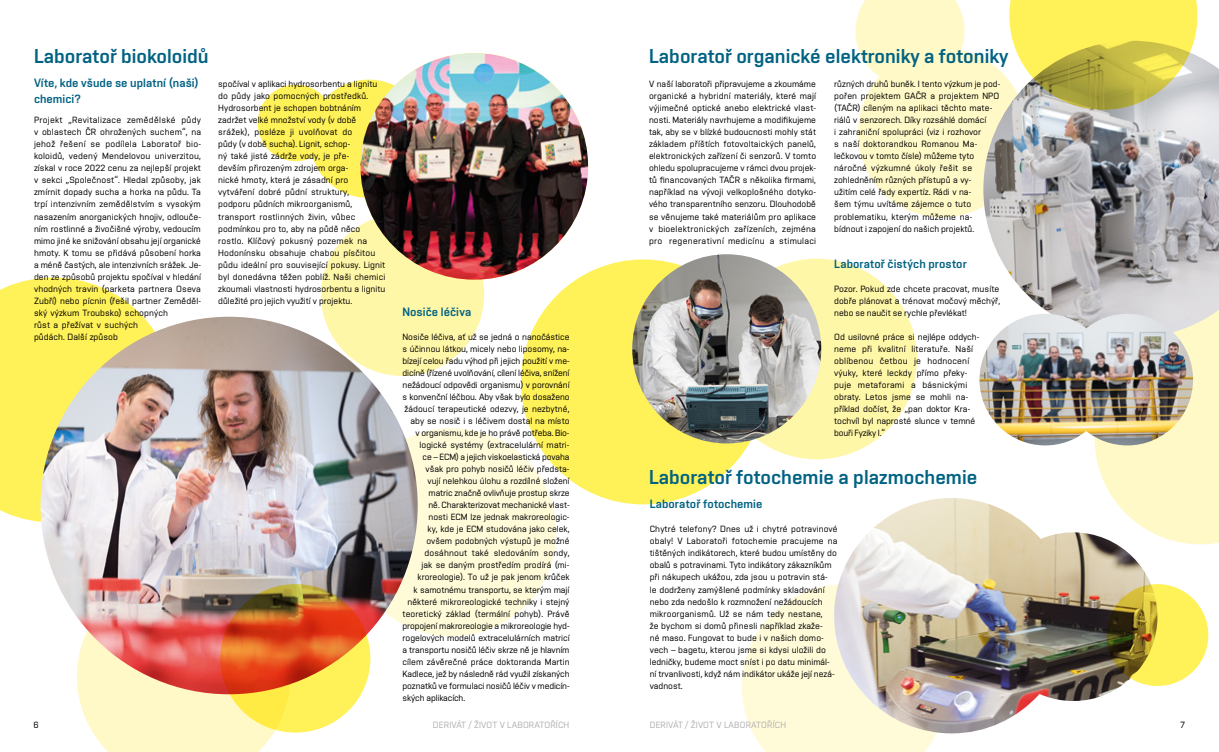
<style>
.page{position:relative;width:1219px;height:752px;background:#fff}
.page>*{position:absolute;margin:0;border:0;box-sizing:border-box;transform-origin:0 0}
.t1{font:20px "Vafle VUT";color:#006282}
.t2{font:12px/16px "Vafle VUT";letter-spacing:.005em;color:#006282}
.t3{font:9px/12px "Vafle Light VUT";color:#000}
.t4{font:9px "Vafle Light VUT";letter-spacing:.02em;color:#b3b2b2}
</style>
<div class="page">
<svg style="left:0;top:277px;width:155px;height:245px;background:#fef267"></svg>
<div style="left:521px;top:259px;width:245px;height:245px;background:#fff158;border-radius:50%"></div>
<div style="left:321px;top:213px;width:163px;height:163px;background:#fff7a8;border-radius:50%"></div>
<svg style="left:742px;top:585px;width:206px;height:166px"></svg>
<div style="left:347px;top:428px;width:209px;height:208px;background:#fffbd9;border-radius:50%"></div>
<svg style="left:257px;top:80px;width:103px;height:118px"></svg>
<svg style="left:66px;top:600px;width:235px;height:151px;fill:#fff9c7"></svg>
<svg style="left:855px;top:0;width:128px;height:218px;background:#fff9cf"></svg>
<img style="left:41px;top:316px;width:377px;height:378px;border-radius:189px">
<svg style="left:220px;top:583px;width:150px;height:149px;background:#de8832"></svg>
<div style="left:1094px;top:338px;width:125px;height:207px;background:#fff9c7"></div>
<div style="left:717px;top:258px;width:200px;height:201px;background:#fff7a8;border-radius:50%"></div>
<img style="left:360px;top:53px;width:228px;height:226px">
<img style="left:983px;top:56px;width:236px;height:282px">
<img style="left:632px;top:254px;width:189px;height:189px;border-radius:94px">
<img style="left:979px;top:313px;width:214px;height:132px">
<svg style="left:1009px;top:0;width:188px;height:110px;background:#ded567"></svg>
<img style="left:829px;top:497px;width:332px;height:236px">
<svg style="left:1106px;top:583px;width:102px;height:102px;background:#c9ba43"></svg>
<h1 class="t1" style="left:34px;top:44px;width:176px">Laboratoř biokoloidů</h1>
<h2 class="t2" style="left:34px;top:75px;width:166px">Víte, kde všude se uplatní (naši) chemici?</h2>
<p class="t3" style="left:34px;top:114px;width:169px">Projekt „Revitalizace zemědělské půdy v oblastech ČR ohrožených suchem“, na jehož řešení se podílela Laboratoř bio‑ koloidů, vedený Mendelovou univerzitou, získal v roce 2022 cenu za nejlepší projekt v sekci „Společnost“. Hledal způsoby, jak zmírnit dopady sucha a horka na půdu. Ta trpí intenzivním zemědělstvím s vysokým nasazením anorganických hnojiv, odlouče‑ ním rostlinné a živočišné výroby, vedoucím mimo jiné ke snižování obsahu její organické hmoty. K tomu se přidává působení horka a méně častých, ale intenzivních srážek. Je‑ den ze způsobů projektu spočíval v hledání vhodných travin (parketa partnera Oseva Zubří) nebo pícnin (řešil partner Zeměděl‑ ský výzkum Troubsko) schopných<br>růst a přežívat v suchých<br>půdách. Další způsob</p>
<p class="t3" style="left:218px;top:78px;width:169px">spočíval v aplikaci hydrosorbentu a lignitu do půdy jako pomocných prostředků.<br>Hydrosorbent je schopen bobtnáním zadržet velké množství vody (v době srážek), posléze ji uvolňovat do<br>půdy (v době sucha). Lignit, schop‑<br>ný také jisté zádrže vody, je pře‑<br>devším přirozeným zdrojem orga‑<br>nické hmoty, která je zásadní pro vytváření dobré půdní struktury,<br>podporu půdních mikroorganismů, transport rostlinných živin, vůbec podmínkou pro to, aby na půdě něco rostlo. Klíčový pokusný pozemek na Hodonínsku obsahuje chabou písčitou půdu ideální pro související pokusy. Lignit byl donedávna těžen poblíž. Naši chemici zkoumali vlastnosti hydrosorbentu a lignitu důležité pro jejich využití v projektu.</p>
<h2 class="t2" style="left:403px;top:303px;width:70px">Nosiče léčiva</h2>
<p class="t3" style="left:403px;top:330px;width:169px">Nosiče léčiva, ať už se jedná o nanočástice</p>
<p class="t3" style="left:403px;top:342px;width:168px">s účinnou látkou, micely nebo liposomy, na‑</p>
<p class="t3" style="left:403px;top:354px;width:169px">bízejí celou řadu výhod při jejich použití v me‑</p>
<p class="t3" style="left:403px;top:366px;width:169px">dicíně (řízené uvolňování, cílení léčiva, snížení</p>
<p class="t3" style="left:403px;top:378px;width:169px">nežádoucí odpovědi organismu) v porovnání</p>
<p class="t3" style="left:403px;top:390px;width:169px">s konvenční léčbou. Aby však bylo dosaženo</p>
<p class="t3" style="left:405px;top:402px;width:166px">žádoucí terapeutické odezvy, je nezbytné,</p>
<p class="t3" style="left:411px;top:414px;width:161px">aby se nosič i s léčivem dostal na místo</p>
<p class="t3" style="left:416px;top:426px;width:155px">v organismu, kde je ho právě potřeba. Bio‑</p>
<p class="t3" style="left:420px;top:438px;width:151px">logické systémy (extracelulární matri‑</p>
<p class="t3" style="left:423px;top:450px;width:149px">ce – ECM) a jejich viskoelastická povaha</p>
<p class="t3" style="left:426px;top:462px;width:145px">však pro pohyb nosičů léčiv předsta‑</p>
<p class="t3" style="left:428px;top:474px;width:144px">vují nelehkou úlohu a rozdílné složení</p>
<p class="t3" style="left:429px;top:486px;width:143px">matric značně ovlivňuje prostup skrze</p>
<p class="t3" style="left:429px;top:498px;width:143px">ně. Charakterizovat mechanické vlast‑</p>
<p class="t3" style="left:429px;top:511px;width:142px">nosti ECM lze jednak makroreologic‑</p>
<p class="t3" style="left:428px;top:523px;width:144px">ky, kde je ECM studována jako celek,</p>
<p class="t3" style="left:427px;top:535px;width:145px">ovšem podobných výstupů je možné</p>
<p class="t3" style="left:425px;top:547px;width:146px">dosáhnout také sledováním sondy,</p>
<p class="t3" style="left:422px;top:559px;width:149px">jak se daným prostředím prodírá (mi‑</p>
<p class="t3" style="left:418px;top:571px;width:154px">kroreologie). To už je pak jenom krůček</p>
<p class="t3" style="left:414px;top:583px;width:157px">k samotnému transportu, se kterým mají</p>
<p class="t3" style="left:408px;top:595px;width:163px">některé mikroreologické techniky i stejný</p>
<p class="t3" style="left:403px;top:607px;width:169px">teoretický základ (termální pohyb). Právě</p>
<p class="t3" style="left:403px;top:619px;width:169px">propojení makroreologie a mikroreologie hyd‑</p>
<p class="t3" style="left:403px;top:631px;width:169px">rogelových modelů extracelulárních matricí</p>
<p class="t3" style="left:403px;top:643px;width:168px">a transportu nosičů léčiv skrze ně je hlavním</p>
<p class="t3" style="left:403px;top:655px;width:169px">cílem závěrečné práce doktoranda Martin</p>
<p class="t3" style="left:403px;top:667px;width:168px">Kadlece, jež by následně rád využil získaných</p>
<p class="t3" style="left:403px;top:679px;width:169px">poznatků ve formulaci nosičů léčiv v medicín‑</p>
<p class="t3" style="left:403px;top:691px;width:64px">ských aplikacích.</p>
<h1 class="t1" style="left:649px;top:44px;width:361px">Laboratoř organické elektroniky a fotoniky</h1>
<p class="t3" style="left:649px;top:78px;width:169px;text-align:justify">V naší laboratoři připravujeme a zkoumáme organické a hybridní materiály, které mají výjimečné optické anebo elektrické vlast‑ nosti. Materiály navrhujeme a modifikujeme tak, aby se v blízké budoucnosti mohly stát základem příštích fotovoltaických panelů, elektronických zařízení či senzorů. V tomto ohledu spolupracujeme v rámci dvou projek‑ tů financovaných TAČR s několika firmami, například na vývoji velkoplošného dotyko‑ vého transparentního senzoru. Dlouhodobě se věnujeme také materiálům pro aplikace v bioelektronických zařízeních, zejména pro regenerativní medicínu a stimulaci</p>
<p class="t3" style="left:834px;top:78px;width:168px">různých druhů buněk. I tento výzkum je pod‑ pořen projektem GAČR a projektem NPO (TAČR) cíleným na aplikaci těchto mate‑ riálů v senzorech. Díky rozsáhlé domácí<br>i zahraniční spolupráci (viz i rozhovor<br>s naší doktorandkou Romanou Ma‑ lečkovou v tomto čísle) můžeme tyto náročné výzkumné úkoly řešit se zohledněním různých přístupů a vy‑<br>užitím celé řady expertíz. Rádi v na‑<br>šem týmu uvítáme zájemce o tuto problematiku, kterým můžeme na‑ bídnout i zapojení do našich projektů.</p>
<h2 class="t2" style="left:834px;top:255px;width:134px">Laboratoř čistých prostor</h2>
<p class="t3" style="left:834px;top:282px;width:167px;text-align:justify">Pozor. Pokud zde chcete pracovat, musíte dobře plánovat a trénovat močový měchýř, nebo se naučit se rychle převlékat!</p>
<p class="t3" style="left:834px;top:330px;width:146px">Od usilovné práce si nejlépe oddych‑ neme při kvalitní literatuře. Naší oblíbenou četbou je hodnocení výuky, které leckdy přímo překy‑ puje metaforami a básnickými obraty. Letos jsme se mohli na‑ příklad dočíst, že „pan doktor Kra‑ tochvíl byl naprosté slunce v temné bouři Fyziky I.“</p>
<h1 class="t1" style="left:649px;top:465px;width:330px">Laboratoř fotochemie a plazmochemie</h1>
<h2 class="t2" style="left:650px;top:495px;width:114px">Laboratoř fotochemie</h2>
<p class="t3" style="left:650px;top:523px;width:189px">Chytré telefony? Dnes už i chytré potravinové obaly! V Laboratoři fotochemie pracujeme na tištěných indikátorech, které budou umístěny do obalů s potravinami. Tyto indikátory zákazníkům při nákupech ukážou, zda jsou u potravin stá‑<br>le dodrženy zamýšlené podmínky skladování nebo zda nedošlo k rozmnožení nežádoucích mikroorganismů. Už se nám tedy nestane,<br>že bychom si domů přinesli například zkaže‑<br>né maso. Fungovat to bude i v našich domo‑ vech – bagetu, kterou jsme si kdysi uložili do ledničky, budeme moct sníst i po datu minimál‑ ní trvanlivosti, když nám indikátor ukáže její nezá‑ vadnost.</p>
<p class="t3" style="left:33px;top:718px;width:7px">6</p>
<p class="t4" style="left:433px;top:719px;width:52px">DERIVÁT / Život</p>
<p class="t4" style="left:500px;top:719px;width:14px">v laborato</p>
<p class="t4" style="left:550px;top:719px;width:14px">řích</p>
<p class="t4" style="left:650px;top:719px;width:52px">DERIVÁT / Život</p>
<p class="t4" style="left:716px;top:719px;width:14px">v laborato</p>
<p class="t4" style="left:767px;top:719px;width:14px">řích</p>
<p class="t3" style="left:1180px;top:718px;width:6px">7</p>
</div>
